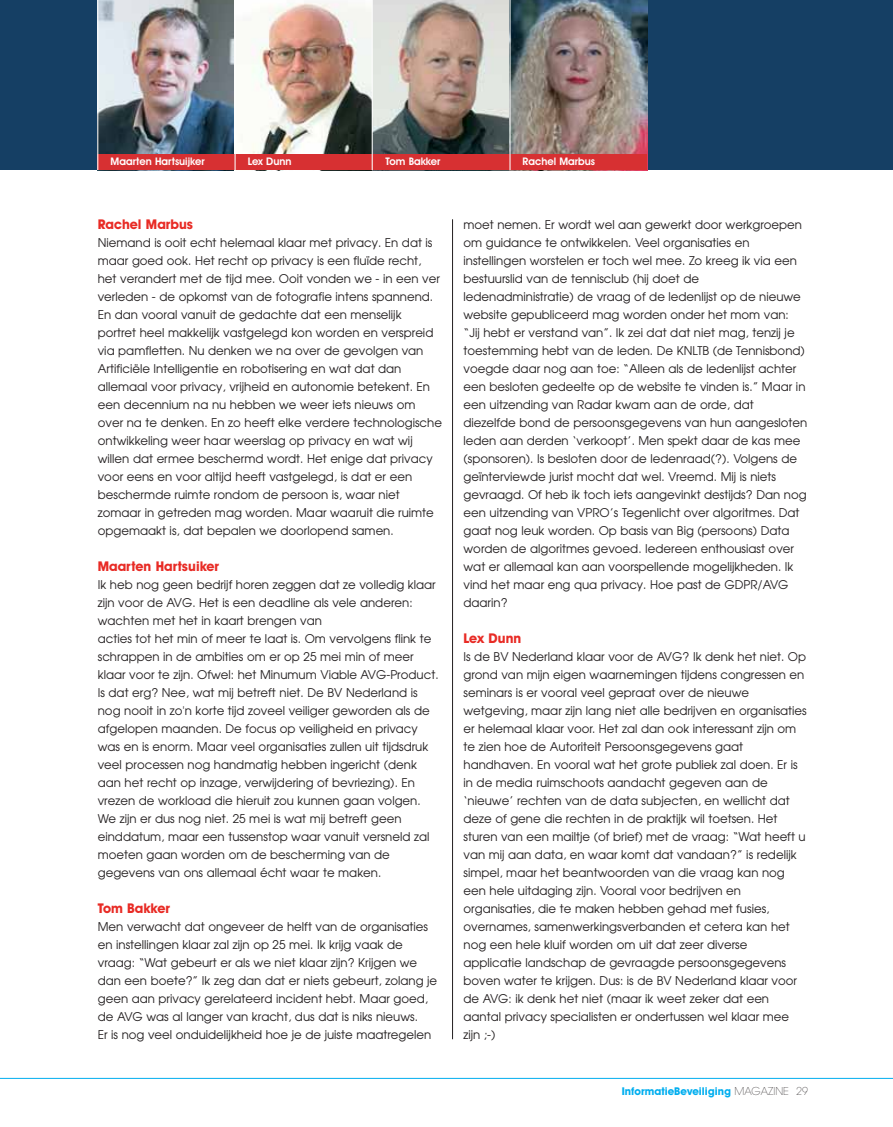
<style>
.page{position:relative;width:893px;height:1127px;background:#fff}
.page>*{position:absolute;margin:0;border:0;box-sizing:border-box;transform-origin:0 0}
.t1{font:700 13.5px "Avant Garde IT Cby BT";color:#e82b25}
.t2{font:12px/18px "Avant Garde";color:#231f20}
.t3{font:700 10.8px "Avant Garde IT Cby BT";color:#00aeef}
.t4{font:600 10.5px "Avant Garde IT Cby BT";color:#fff}
.s1{font-family:"Avant Garde";font-weight:200;color:#231f20}
</style>
<div class="page">
<div style="left:0;top:0;width:893px;height:170px;background:#153f64"></div>
<img style="left:98px;top:0;width:137px;height:154px">
<img style="left:236px;top:0;width:136px;height:154px">
<hr style="left:0;top:1078px;width:893px;height:1px;background:#00aeef">
<div style="left:98px;top:154px;width:137px;height:16px;background:#d73032"></div>
<div style="left:235px;top:154px;width:137px;height:16px;background:#d73032"></div>
<hr style="left:235px;top:0;width:1px;height:170px;background:#fff">
<hr style="left:97px;top:0;width:1px;height:170px;background:#fff">
<img style="left:373px;top:0;width:136px;height:154px">
<div style="left:373px;top:154px;width:137px;height:16px;background:#d73032"></div>
<hr style="left:452px;top:219px;width:1px;height:820px;background:#231f20">
<hr style="left:372px;top:0;width:1px;height:170px;background:#fff">
<img style="left:510px;top:0;width:137px;height:154px">
<div style="left:510px;top:154px;width:137px;height:16px;background:#d73032"></div>
<hr style="left:509px;top:0;width:1px;height:170px;background:#fff">
<p class="t4" style="left:111px;top:157px;width:96px">Maarten Hartsuijker</p>
<p class="t4" style="left:248px;top:157px;width:45px">Lex Dunn</p>
<p class="t4" style="left:385px;top:157px;width:56px">Tom Bakker</p>
<p class="t1" style="left:98px;top:219px;width:97px">Rachel Marbus</p>
<p class="t2" style="left:98px;top:234px;width:346px">Niemand is ooit echt helemaal klaar met privacy. En dat is maar goed ook. Het recht op privacy is een fluïde recht, het verandert met de tijd mee. Ooit vonden we - in een ver verleden - de opkomst van de fotografie intens spannend.<br>En dan vooral vanuit de gedachte dat een menselijk portret heel makkelijk vastgelegd kon worden en verspreid via pamfletten. Nu denken we na over de gevolgen van Artificiële Intelligentie en robotisering en wat dat dan allemaal voor privacy, vrijheid en autonomie betekent. En een decennium na nu hebben we weer iets nieuws om over na te denken. En zo heeft elke verdere technologische ontwikkeling weer haar weerslag op privacy en wat wij willen dat ermee beschermd wordt. Het enige dat privacy voor eens en voor altijd heeft vastgelegd, is dat er een beschermde ruimte rondom de persoon is, waar niet zomaar in getreden mag worden. Maar waaruit die ruimte opgemaakt is, dat bepalen we doorlopend samen.</p>
<p class="t1" style="left:98px;top:561px;width:123px">Maarten Hartsuiker</p>
<p class="t2" style="left:98px;top:576px;width:342px">Ik heb nog geen bedrijf horen zeggen dat ze volledig klaar zijn voor de AVG. Het is een deadline als vele anderen: wachten met het in kaart brengen van<br>acties tot het min of meer te laat is. Om vervolgens flink te schrappen in de ambities om er op 25 mei min of meer klaar voor te zijn. Ofwel: het Minumum Viable AVG-Product.<br>Is dat erg? Nee, wat mij betreft niet. De BV Nederland is nog nooit in zo'n korte tijd zoveel veiliger geworden als de afgelopen maanden. De focus op veiligheid en privacy was en is enorm. Maar veel organisaties zullen uit tijdsdruk veel processen nog handmatig hebben ingericht (denk aan het recht op inzage, verwijdering of bevriezing). En vrezen de workload die hieruit zou kunnen gaan volgen.<br>We zijn er dus nog niet. 25 mei is wat mij betreft geen einddatum, maar een tussenstop waar vanuit versneld zal moeten gaan worden om de bescherming van de gegevens van ons allemaal écht waar te maken.</p>
<p class="t1" style="left:98px;top:903px;width:74px">Tom Bakker</p>
<p class="t2" style="left:98px;top:918px;width:341px">Men verwacht dat ongeveer de helft van de organisaties en instellingen klaar zal zijn op 25 mei. Ik krijg vaak de vraag: “Wat gebeurt er als we niet klaar zijn? Krijgen we dan een boete?” Ik zeg dan dat er niets gebeurt, zolang je geen aan privacy gerelateerd incident hebt. Maar goed, de AVG was al langer van kracht, dus dat is niks nieuws.<br>Er is nog veel onduidelijkheid hoe je de juiste maatregelen</p>
<p class="t4" style="left:523px;top:157px;width:74px">Rachel Marbus</p>
<p class="t2" style="left:463px;top:216px;width:345px">moet nemen. Er wordt wel aan gewerkt door werkgroepen om guidance te ontwikkelen. Veel organisaties en instellingen worstelen er toch wel mee. Zo kreeg ik via een bestuurslid van de tennisclub (hij doet de ledenadministratie) de vraag of de ledenlijst op de nieuwe website gepubliceerd mag worden onder het mom van: “Jij hebt er verstand van”. Ik zei dat dat niet mag, tenzij je toestemming hebt van de leden. De KNLTB (de Tennisbond) voegde daar nog aan toe: “Alleen als de ledenlijst achter een besloten gedeelte op de website te vinden is.” Maar in een uitzending van Radar kwam aan de orde, dat diezelfde bond de persoonsgegevens van hun aangesloten leden aan derden ‘verkoopt’. Men spekt daar de kas mee (sponsoren). Is besloten door de ledenraad(?). Volgens de geïnterviewde jurist mocht dat wel. Vreemd. Mij is niets gevraagd. Of heb ik toch iets aangevinkt destijds? Dan nog een uitzending van VPRO’s Tegenlicht over algoritmes. Dat gaat nog leuk worden. Op basis van Big (persoons) Data worden de algoritmes gevoed. Iedereen enthousiast over wat er allemaal kan aan voorspellende mogelijkheden. Ik vind het maar eng qua privacy. Hoe past de GDPR/AVG daarin?</p>
<p class="t1" style="left:463px;top:633px;width:59px">Lex Dunn</p>
<p class="t2" style="left:463px;top:648px;width:345px">Is de BV Nederland klaar voor de AVG? Ik denk het niet. Op grond van mijn eigen waarnemingen tijdens congressen en seminars is er vooral veel gepraat over de nieuwe wetgeving, maar zijn lang niet alle bedrijven en organisaties er helemaal klaar voor. Het zal dan ook interessant zijn om te zien hoe de Autoriteit Persoonsgegevens gaat handhaven. En vooral wat het grote publiek zal doen. Er is in de media ruimschoots aandacht gegeven aan de ‘nieuwe’ rechten van de data subjecten, en wellicht dat deze of gene die rechten in de praktijk wil toetsen. Het sturen van een mailtje (of brief) met de vraag: “Wat heeft u van mij aan data, en waar komt dat vandaan?” is redelijk simpel, maar het beantwoorden van die vraag kan nog een hele uitdaging zijn. Vooral voor bedrijven en organisaties, die te maken hebben gehad met fusies, overnames, samenwerkingsverbanden et cetera kan het nog een hele kluif worden om uit dat zeer diverse applicatie landschap de gevraagde persoonsgegevens boven water te krijgen. Dus: is de BV Nederland klaar voor de AVG: ik denk het niet (maar ik weet zeker dat een aantal privacy specialisten er ondertussen wel klaar mee zijn ;-)</p>
<p class="t3" style="left:622px;top:1087px;width:188px">InformatieBeveiliging <span class="s1">MAGAZINE 29</span></p>
</div>
